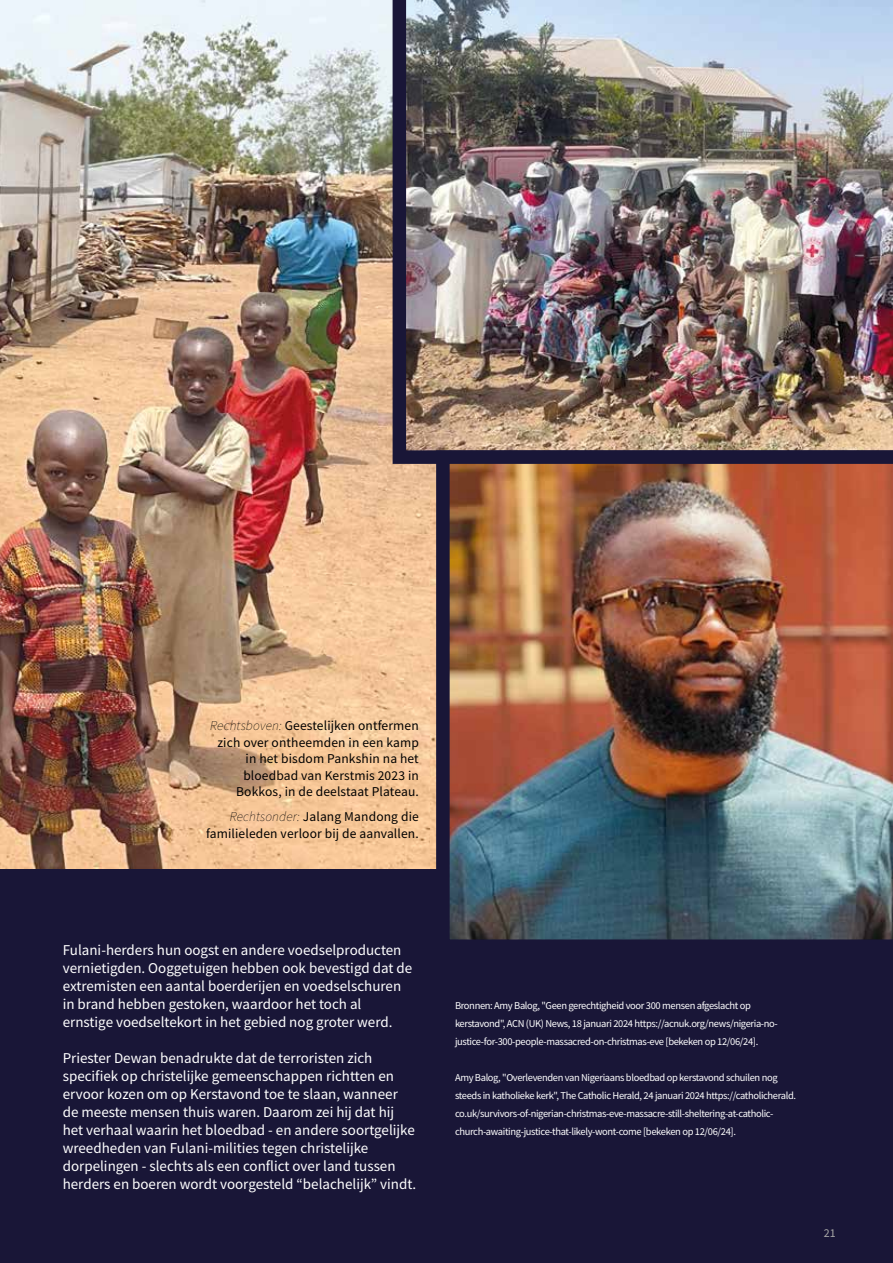
<style>
.page{position:relative;width:893px;height:1263px;background:#191637}
.page>*{position:absolute;margin:0;border:0;box-sizing:border-box;transform-origin:0 0}
.t1{font:15px/18px "Source Sans Pro";color:#fff}
.t2{font:13.5px/16.5px "Source Sans Pro";letter-spacing:.01em;color:#000;text-align:right}
.t3{font:12px "Source Sans Pro";color:#a8a8a7}
.t4{font:10.5px/18px "Source Sans Pro";letter-spacing:-.035em;color:#fff}
.s1{font-weight:200;font-style:italic}
</style>
<div class="page">
<img style="left:0;top:0;width:436px;height:868px">
<img style="left:393px;top:0;width:500px;height:464px">
<img style="left:436px;top:450px;width:457px;height:490px">
<p class="t2" style="left:210px;top:717px;width:210px"><span class="s1">Rechtsboven:</span> Geestelijken ontfermen zich over ontheemden in een kamp in het bisdom Pankshin na het bloedbad van Kerstmis 2023 in<br>Bokkos, in de deelstaat Plateau.</p>
<p class="t2" style="left:206px;top:808px;width:214px"><span class="s1">Rechtsonder:</span> Jalang Mandong die familieleden verloor bij de aanvallen.</p>
<p class="t1" style="left:63px;top:941px;width:351px">Fulani-herders hun oogst en andere voedselproducten vernietigden. Ooggetuigen hebben ook bevestigd dat de extremisten een aantal boerderijen en voedselschuren in brand hebben gestoken, waardoor het toch al ernstige voedseltekort in het gebied nog groter werd.</p>
<p class="t1" style="left:63px;top:1049px;width:355px">Priester Dewan benadrukte dat de terroristen zich specifiek op christelijke gemeenschappen richtten en ervoor kozen om op Kerstavond toe te slaan, wanneer de meeste mensen thuis waren. Daarom zei hij dat hij het verhaal waarin het bloedbad - en andere soortgelijke wreedheden van Fulani-milities tegen christelijke dorpelingen - slechts als een conflict over land tussen herders en boeren wordt voorgesteld “belachelijk” vindt.</p>
<p class="t4" style="left:455px;top:997px;width:324px">Bronnen: Amy Balog, "Geen gerechtigheid voor 300 mensen afgeslacht op kerstavond", ACN (UK) News, 18 januari 2024 https://acnuk.org/news/nigeria-no&shy;justice-for-300-people-massacred-on-christmas-eve [bekeken op 12/06/24].</p>
<p class="t4" style="left:455px;top:1069px;width:343px">Amy Balog, "Overlevenden van Nigeriaans bloedbad op kerstavond schuilen nog steeds in katholieke kerk", The Catholic Herald, 24 januari 2024 https://catholicherald. co.uk/survivors-of-nigerian-christmas-eve-massacre-still-sheltering-at-catholic&shy;church-awaiting-justice-that-likely-wont-come [bekeken op 12/06/24].</p>
<p class="t3" style="left:824px;top:1225px;width:13px">21</p>
</div>
